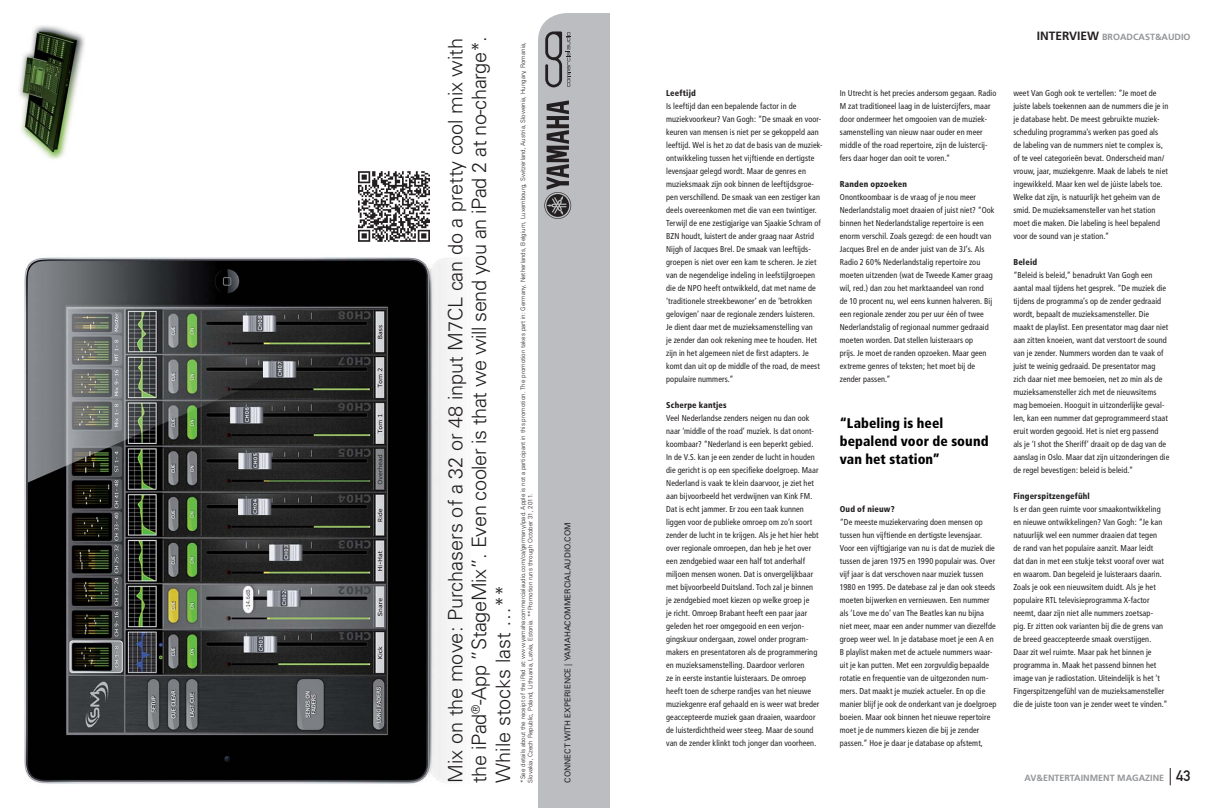
<style>
.page{position:relative;width:1219px;height:808px;background:#fff}
.page>*{position:absolute;margin:0;border:0;box-sizing:border-box;transform-origin:0 0}
.t1{font:300 19.9px/23.9px "Univers";letter-spacing:-.005em;color:#231f20}
.t2{font:900 condensed 14px/18px "Frutiger";letter-spacing:.005em;color:#000}
.t3{font:700 9px "Frutiger";color:#939598}
.t4{font:condensed 8.5px/13px "Frutiger";letter-spacing:.01em;color:#231f20}
.t5{font:900 condensed 8.5px "Frutiger";letter-spacing:.02em;color:#231f20}
.t6{font:8.1px "Univers";color:#231f20}
.t7{font:300 6.2px "Univers";color:#231f20}
.s1{font-size:12px;color:#231f20}
.s2{font-family:"DIN Mittelschrift";font-weight:400;font-size:15px;color:#231f20}
</style>
<div class="page">
<svg style="left:1170px;top:768px;width:1px;height:17px"></svg>
<img style="left:24px;top:236px;width:434px;height:548px">
<img style="left:358px;top:171px;width:71px;height:71px">
<div style="left:538px;top:13px;width:71px;height:795px;background:#bbbdc0"></div>
<svg style="left:545px;top:31px;width:25px;height:56px"></svg>
<svg style="left:544px;top:100px;width:27px;height:119px;background:#747375"></svg>
<img style="left:19px;top:25px;width:66px;height:134px">
<h1 class="t1" style="left:469px;top:783px;width:748px;rotate:-90deg">the iPad<sup>®</sup>-App ”StageMix”. Even cooler is that we will send you an iPad 2 at no-charge*.<br>While stocks last …**</h1>
<p class="t7" style="left:521px;top:783px;width:742px;rotate:-90deg">*See details about the receipt of the iPad at: www.yamahacommercialaudio.com/ca/germany/ipad. Apple is not a participant in this promotion. The promotion takes part in: Germany, Netherlands, Belgium, Luxembourg, Switzerland, Austria, Slowenia, Hungary, Romania,</p>
<h1 class="t1" style="left:445px;top:783px;width:746px;rotate:-90deg">Mix on the move: Purchasers of a 32 or 48 input M7CL can do a pretty cool mix with</h1>
<p class="t7" style="left:528px;top:783px;width:291px;rotate:-90deg">Slovakia, Czech Republic, Poland, Lithuania, Latvia, Estonia. **Promotion runs through October 31, 2011.</p>
<p class="t6" style="left:564px;top:783px;width:262px;rotate:-90deg">CONNECT WITH EXPERIENCE | YAMAHACOMMERCIALAUDIO.COM</p>
<p class="t3" style="left:1037px;top:33px;width:155px"><span class="s1">INTERVIEW</span> BROADCAST&amp;AUDIO</p>
<p class="t5" style="left:666px;top:90px;width:31px">Leeftijd</p>
<p class="t4" style="left:666px;top:100px;width:158px">Is leeftijd dan een bepalende factor in de muziekvoorkeur? Van Gogh: “De smaak en voor&shy;keuren van mensen is niet per se gekoppeld aan leeftijd. Wel is het zo dat de basis van de muziek&shy;ontwikkeling tussen het vijftiende en dertigste levensjaar gelegd wordt. Maar de genres en muzieksmaak zijn ook binnen de leeftijdsgroe&shy;pen verschillend. De smaak van een zestiger kan deels overeenkomen met die van een twintiger.<br>Terwijl de ene zestigjarige van Sjaakie Schram of BZN houdt, luistert de ander graag naar Astrid Nijgh of Jacques Brel. De smaak van leeftijds&shy;groepen is niet over een kam te scheren. Je ziet van de negendelige indeling in leefstijlgroepen die de NPO heeft ontwikkeld, dat met name de ‘traditionele streekbewoner’ en de ‘betrokken gelovigen’ naar de regionale zenders luisteren.<br>Je dient daar met de muzieksamenstelling van<br>je zender dan ook rekening mee te houden. Het zijn in het algemeen niet de first adapters. Je komt dan uit op de middle of the road, de meest populaire nummers.”</p>
<p class="t5" style="left:666px;top:402px;width:62px">Scherpe kantjes</p>
<p class="t4" style="left:666px;top:412px;width:155px">Veel Nederlandse zenders neigen nu dan ook naar ‘middle of the road’ muziek. Is dat onont&shy;koombaar? “Nederland is een beperkt gebied.<br>In de V.S. kan je een zender de lucht in houden die gericht is op een specifieke doelgroep. Maar Nederland is vaak te klein daarvoor, je ziet het aan bijvoorbeeld het verdwijnen van Kink FM.<br>Dat is echt jammer. Er zou een taak kunnen liggen voor de publieke omroep om zo’n soort zender de lucht in te krijgen. Als je het hier hebt over regionale omroepen, dan heb je het over een zendgebied waar een half tot anderhalf miljoen mensen wonen. Dat is onvergelijkbaar met bijvoorbeeld Duitsland. Toch zal je binnen je zendgebied moet kiezen op welke groep je<br>je richt. Omroep Brabant heeft een paar jaar geleden het roer omgegooid en een verjon&shy;gingskuur ondergaan, zowel onder program&shy;makers en presentatoren als de programmering en muzieksamenstelling. Daardoor verloren<br>ze in eerste instantie luisteraars. De omroep heeft toen de scherpe randjes van het nieuwe muziekgenre eraf gehaald en is weer wat breder geaccepteerde muziek gaan draaien, waardoor de luisterdichtheid weer steeg. Maar de sound van de zender klinkt toch jonger dan voorheen.</p>
<p class="t4" style="left:840px;top:87px;width:158px">In Utrecht is het precies andersom gegaan. Radio M zat traditioneel laag in de luistercijfers, maar door ondermeer het omgooien van de muziek&shy;samenstelling van nieuw naar ouder en meer middle of the road repertoire, zijn de luistercij&shy;fers daar hoger dan ooit te voren.”</p>
<p class="t5" style="left:840px;top:181px;width:69px">Randen opzoeken</p>
<p class="t4" style="left:840px;top:191px;width:156px">Onontkoombaar is de vraag of je nou meer Nederlandstalig moet draaien of juist niet? “Ook binnen het Nederlandstalige repertoire is een enorm verschil. Zoals gezegd: de een houdt van Jacques Brel en de ander juist van de 3J’s. Als Radio 2 60% Nederlandstalig repertoire zou moeten uitzenden (wat de Tweede Kamer graag wil, red.) dan zou het marktaandeel van rond<br>de 10 procent nu, wel eens kunnen halveren. Bij een regionale zender zou per uur één of twee Nederlandstalig of regionaal nummer gedraaid moeten worden. Dat stellen luisteraars op<br>prijs. Je moet de randen opzoeken. Maar geen extreme genres of teksten; het moet bij de zender passen.”</p>
<h2 class="t2" style="left:840px;top:416px;width:150px">“Labeling is heel bepalend voor de sound van het station”</h2>
<p class="t5" style="left:840px;top:506px;width:56px">Oud of nieuw?</p>
<p class="t4" style="left:840px;top:516px;width:158px">“De meeste muziekervaring doen mensen op tussen hun vijftiende en dertigste levensjaar.<br>Voor een vijftigjarige van nu is dat de muziek die tussen de jaren 1975 en 1990 populair was. Over vijf jaar is dat verschoven naar muziek tussen 1980 en 1995. De datebase zal je dan ook steeds moeten bijwerken en vernieuwen. Een nummer als ‘Love me do’ van The Beatles kan nu bijna niet meer, maar een ander nummer van diezelfde groep weer wel. In je database moet je een A en B playlist maken met de actuele nummers waar&shy;uit je kan putten. Met een zorgvuldig bepaalde rotatie en frequentie van de uitgezonden num&shy;mers. Dat maakt je muziek actueler. En op die manier blijf je ook de onderkant van je doelgroep boeien. Maar ook binnen het nieuwe repertoire moet je de nummers kiezen die bij je zender passen.” Hoe je daar je database op afstemt,</p>
<p class="t4" style="left:1013px;top:87px;width:156px">weet Van Gogh ook te vertellen: “Je moet de juiste labels toekennen aan de nummers die je in je database hebt. De meest gebruikte muziek&shy;scheduling programma’s werken pas goed als<br>de labeling van de nummers niet te complex is, of te veel categorieën bevat. Onderscheid man/ vrouw, jaar, muziekgenre. Maak de labels te niet ingewikkeld. Maar ken wel de júiste labels toe.<br>Welke dat zijn, is natuurlijk het geheim van de smid. De muzieksamensteller van het station moet die maken. Die labeling is heel bepalend voor de sound van je station.”</p>
<p class="t5" style="left:1013px;top:259px;width:25px">Beleid</p>
<p class="t4" style="left:1013px;top:269px;width:157px">“Beleid is beleid,” benadrukt Van Gogh een aantal maal tijdens het gesprek. “De muziek die tijdens de programma’s op de zender gedraaid wordt, bepaalt de muzieksamensteller. Die maakt de playlist. Een presentator mag daar niet aan zitten knoeien, want dat verstoort de sound van je zender. Nummers worden dan te vaak of juist te weinig gedraaid. De presentator mag zich daar niet mee bemoeien, net zo min als de muzieksamensteller zich met de nieuwsitems mag bemoeien. Hooguit in uitzonderlijke geval&shy;len, kan een nummer dat geprogrammeerd staat eruit worden gegooid. Het is niet erg passend<br>als je ‘I shot the Sheriff’ draait op de dag van de aanslag in Oslo. Maar dat zijn uitzonderingen die de regel bevestigen: beleid is beleid.”</p>
<p class="t5" style="left:1013px;top:493px;width:78px">Fingerspitzengefühl</p>
<p class="t4" style="left:1013px;top:503px;width:155px">Is er dan geen ruimte voor smaakontwikkeling en nieuwe ontwikkelingen? Van Gogh: “Je kan natuurlijk wel een nummer draaien dat tegen<br>de rand van het populaire aanzit. Maar leidt<br>dat dan in met een stukje tekst vooraf over wat en waarom. Dan begeleid je luisteraars daarin.<br>Zoals je ook een nieuwsitem duidt. Als je het populaire RTL televisieprogramma X-factor neemt, daar zijn niet alle nummers zoetsap-<br>pig. Er zitten ook varianten bij die de grens van de breed geaccepteerde smaak overstijgen.<br>Daar zit wel ruimte. Maar pak het binnen je programma in. Maak het passend binnen het image van je radiostation. Uiteindelijk is het ‘t Fingerspitzengefühl van de muzieksamensteller die de juiste toon van je zender weet te vinden.”</p>
<p class="t3" style="left:1024px;top:774px;width:168px">AV&amp;ENTERTAINMENT MAGAZINE <span class="s2">43</span></p>
</div>
